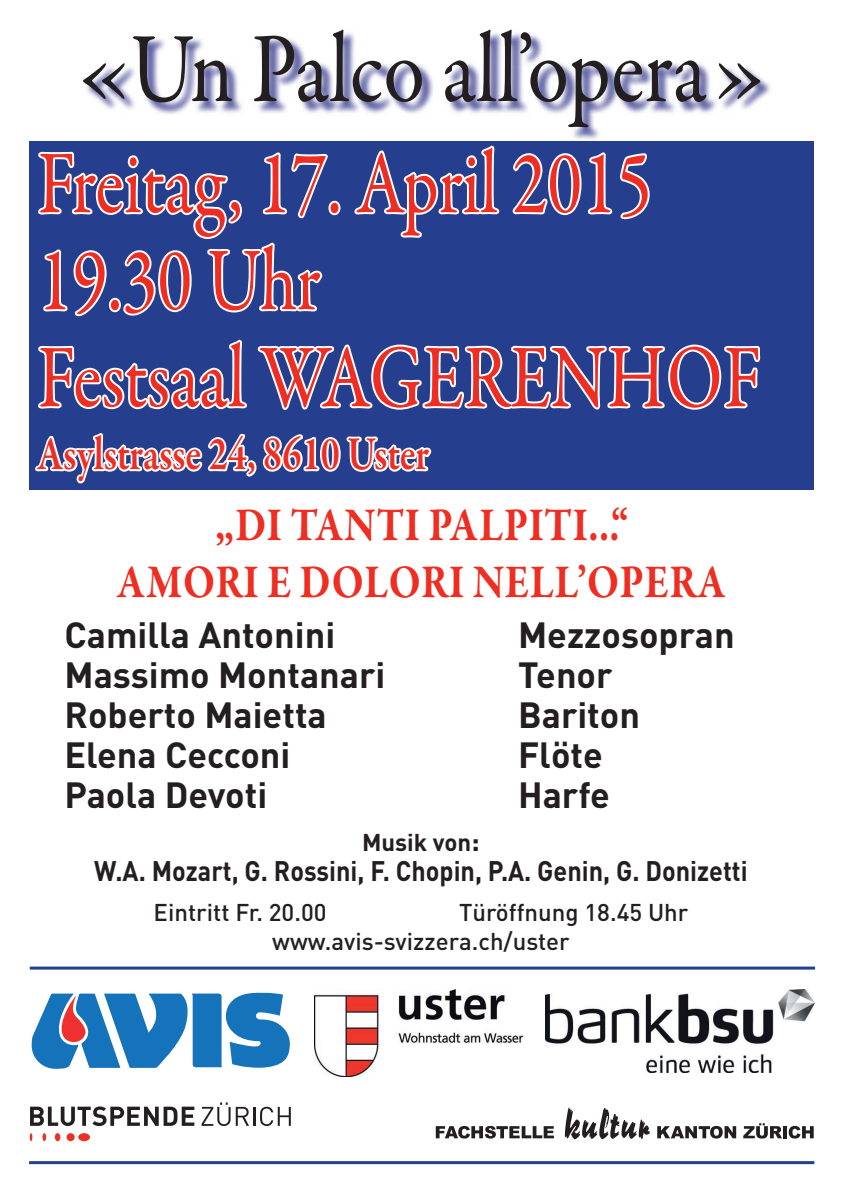
<style>
.page{position:relative;width:842px;height:1191px;background:#fff}
.page>*{position:absolute;margin:0;border:0;box-sizing:border-box;transform-origin:0 0}
.t1{font:100px "Garamond Premr Pro";color:#231f20;scale:.85 1}
.t2{font:90px/97px "Garamond Premr Pro";color:#ee2e22;scale:.8 1}
.t3{font:700 48px/57.6px "Garamond Premr Pro";letter-spacing:.01em;color:#ee2e22;text-align:center;scale:.85 1}
.t4{font:600 48px "Garamond Premr Pro";color:#ee2e22;scale:.8 1}
.t5{font:700 36px "DIN";color:#231f20}
.t6{font:700 28px "DIN";color:#231f20;scale:.9 1}
.t7{font:500 24px/28.8px "DIN";color:#231f20}
.t8{font:700 24px "DIN";color:#231f20}
.s1{font-size:28px}
</style>
<div class="page">
<div style="left:30px;top:141px;width:784px;height:348px;background:#253f8e"></div>
<img style="left:86px;top:32px;width:685px;height:107px">
<svg style="left:35px;top:148px;width:726px;height:336px"></svg>
<svg style="left:436px;top:1126px;width:118px;height:12px"></svg>
<svg style="left:657px;top:1126px;width:79px;height:12px"></svg>
<svg style="left:743px;top:1123px;width:39px;height:15px"></svg>
<hr style="left:783px;top:1126px;width:4px;height:12px;background:#231f20">
<svg style="left:789px;top:1126px;width:25px;height:12px"></svg>
<svg style="left:565px;top:1107px;width:85px;height:32px"></svg>
<svg style="left:31px;top:992px;width:259px;height:77px"></svg>
<svg style="left:30px;top:1133px;width:2px;height:8px"></svg>
<svg style="left:43px;top:1133px;width:3px;height:8px"></svg>
<div style="left:55px;top:1133px;width:5px;height:8px;background:#ee2e22;border-radius:50%"></div>
<div style="left:67px;top:1133px;width:8px;height:8px;background:#ee2e22;border-radius:50%"></div>
<div style="left:78px;top:1133px;width:12px;height:8px;background:#ee2e22;border-radius:50%"></div>
<svg style="left:30px;top:1106px;width:164px;height:20px"></svg>
<svg style="left:202px;top:1102px;width:89px;height:24px"></svg>
<hr style="left:30px;top:966px;width:785px;height:3px;background:#253f8e">
<hr style="left:29px;top:1161px;width:785px;height:3px;background:#253f8e">
<img style="left:545px;top:989px;width:269px;height:83px">
<img style="left:315px;top:989px;width:208px;height:87px">
<h1 class="t1" style="left:75px;top:9px;width:818px">«Un Palco all’opera»</h1>
<h2 class="t2" style="left:38px;top:137px;width:906px">Freitag, 17. April 2015<br>19.30 Uhr<br>Festsaal WAGERENHOF</h2>
<h3 class="t4" style="left:38px;top:425px;width:491px">Asylstrasse 24, 8610 Uster</h3>
<h3 class="t3" style="left:118px;top:496px;width:717px">„DI TANTI PALPITI...“<br>AMORI E DOLORI NELL’OPERA</h3>
<p class="t5" style="left:64px;top:611px;width:272px">Camilla Antonini</p>
<p class="t5" style="left:518px;top:611px;width:218px">Mezzosopran</p>
<p class="t5" style="left:64px;top:651px;width:322px">Massimo Montanari</p>
<p class="t5" style="left:518px;top:651px;width:96px">Tenor</p>
<p class="t5" style="left:64px;top:691px;width:264px">Roberto Maietta</p>
<p class="t5" style="left:518px;top:691px;width:123px">Bariton</p>
<p class="t5" style="left:64px;top:731px;width:227px">Elena Cecconi</p>
<p class="t5" style="left:518px;top:731px;width:86px">Flöte</p>
<p class="t5" style="left:64px;top:771px;width:204px">Paola Devoti</p>
<p class="t5" style="left:518px;top:771px;width:93px">Harfe</p>
<p class="t8" style="left:362px;top:826px;width:119px">Musik von<span class="s1">:</span></p>
<p class="t6" style="left:94px;top:852px;width:727px">W.A. Mozart, G. Rossini, F. Chopin, P.A. Genin, G. Donizetti</p>
<p class="t7" style="left:154px;top:897px;width:174px">Eintritt Fr. 20.00</p>
<p class="t7" style="left:272px;top:897px;width:418px;text-indent:187px">Türöffnung 18.45 Uhr www.avis-svizzera.ch/uster</p>
</div>
